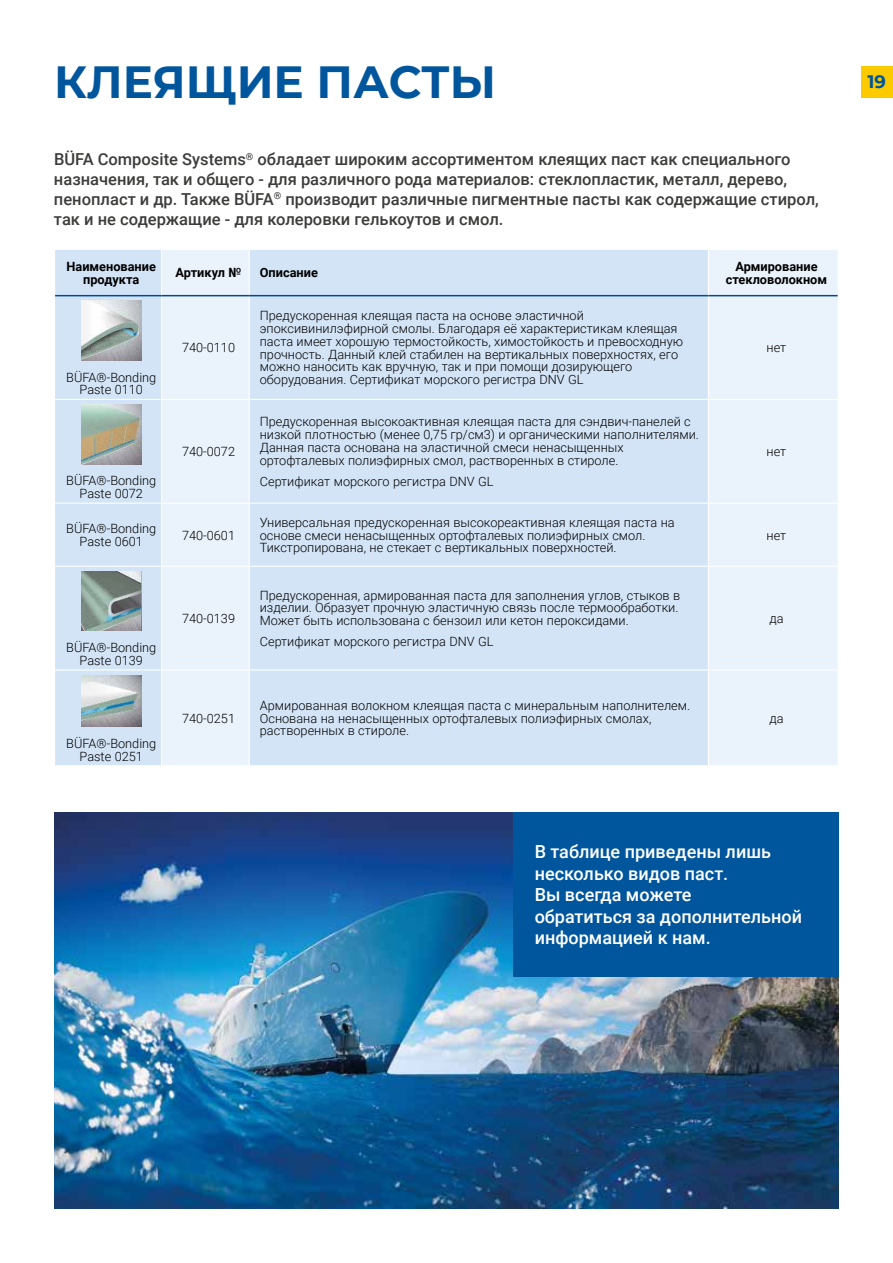
<style>
.page{position:relative;width:893px;height:1263px;background:#fff}
.page>*{position:absolute;margin:0;border:0;box-sizing:border-box;transform-origin:0 0}
.t1{font:700 45px "Montserrat";color:#00569d}
.t2{font:500 18px/21.6px "Roboto";color:#fff}
.t3{font:700 18px "Montserrat";color:#00569d}
.t4{font:500 16.5px/19.8px "Roboto";color:#3c3c3b}
.t5{font:300 12.75px/12.8px "Roboto";color:#000;text-align:center}
.t6{font:700 12.75px/12.8px "Roboto";color:#000;text-align:center}
</style>
<div class="page">
<div style="left:861px;top:66px;width:32px;height:32px;background:#fbcb00"></div>
<img style="left:54px;top:812px;width:785px;height:397px">
<div style="left:55px;top:250px;width:106px;height:515px;background:#d3e4f6"></div>
<svg style="left:162px;top:250px;width:676px;height:515px;background:#dae8f7"></svg>
<hr style="left:249px;top:250px;width:1px;height:45px;background:#fff">
<hr style="left:708px;top:250px;width:1px;height:45px;background:#fff">
<hr style="left:249px;top:296px;width:1px;height:103px;background:#fff">
<hr style="left:708px;top:296px;width:1px;height:103px;background:#fff">
<hr style="left:54px;top:399px;width:108px;height:1px;background:#fff">
<hr style="left:162px;top:399px;width:87px;height:1px;background:#fff">
<hr style="left:249px;top:399px;width:459px;height:1px;background:#fff">
<hr style="left:249px;top:400px;width:1px;height:103px;background:#fff">
<hr style="left:708px;top:399px;width:131px;height:1px;background:#fff">
<hr style="left:708px;top:400px;width:1px;height:103px;background:#fff">
<hr style="left:54px;top:503px;width:108px;height:1px;background:#fff">
<hr style="left:162px;top:503px;width:87px;height:1px;background:#fff">
<hr style="left:249px;top:503px;width:459px;height:1px;background:#fff">
<hr style="left:249px;top:504px;width:1px;height:62px;background:#fff">
<hr style="left:708px;top:503px;width:131px;height:1px;background:#fff">
<hr style="left:708px;top:504px;width:1px;height:62px;background:#fff">
<hr style="left:54px;top:566px;width:108px;height:1px;background:#fff">
<hr style="left:162px;top:566px;width:87px;height:1px;background:#fff">
<hr style="left:249px;top:566px;width:459px;height:1px;background:#fff">
<hr style="left:249px;top:567px;width:1px;height:102px;background:#fff">
<hr style="left:708px;top:566px;width:131px;height:1px;background:#fff">
<hr style="left:708px;top:567px;width:1px;height:102px;background:#fff">
<hr style="left:54px;top:669px;width:108px;height:1px;background:#fff">
<hr style="left:162px;top:669px;width:87px;height:1px;background:#fff">
<hr style="left:249px;top:669px;width:459px;height:1px;background:#fff">
<hr style="left:249px;top:670px;width:1px;height:95px;background:#fff">
<hr style="left:708px;top:669px;width:131px;height:1px;background:#fff">
<hr style="left:708px;top:670px;width:1px;height:95px;background:#fff">
<hr style="left:55px;top:295px;width:107px;height:1px;background:#00489a">
<hr style="left:162px;top:295px;width:87px;height:1px;background:#00489a">
<hr style="left:249px;top:295px;width:459px;height:1px;background:#00489a">
<hr style="left:708px;top:295px;width:130px;height:1px;background:#00489a">
<img style="left:81px;top:301px;width:60px;height:59px">
<img style="left:81px;top:404px;width:60px;height:60px">
<img style="left:81px;top:571px;width:60px;height:60px">
<img style="left:81px;top:675px;width:60px;height:52px">
<div style="left:513px;top:812px;width:326px;height:165px;background:#00569d"></div>
<h1 class="t1" style="left:54px;top:49px;width:443px">КЛЕЯЩИЕ ПАСТЫ</h1>
<h2 class="t3" style="left:867px;top:69px;width:20px">19</h2>
<p class="t4" style="left:54px;top:149px;width:766px">BÜFA Composite Systems<sup>®</sup> обладает широким ассортиментом клеящих паст как специального назначения, так и общего - для различного рода материалов: стеклопластик, металл, дерево, пенопласт и др. Также BÜFA<sup>®</sup> производит различные пигментные пасты как содержащие стирол, так и не содержащие - для колеровки гелькоутов и смол.</p>
<p class="t6" style="left:67px;top:260px;width:91px">Наименование продукта</p>
<p class="t6" style="left:176px;top:266px;width:67px">Артикул №</p>
<p class="t6" style="left:260px;top:266px;width:60px">Описание</p>
<p class="t6" style="left:726px;top:260px;width:103px">Армирование стекловолокном</p>
<p class="t5" style="left:66px;top:370px;width:92px">BÜFA®-Bonding<br>Paste 0110</p>
<p class="t5" style="left:66px;top:474px;width:92px">BÜFA®-Bonding<br>Paste 0072</p>
<p class="t5" style="left:182px;top:341px;width:55px">740-0110</p>
<p class="t5" style="left:182px;top:445px;width:55px">740-0072</p>
<p class="t5" style="left:66px;top:522px;width:92px">BÜFA®-Bonding<br>Paste 0601</p>
<p class="t5" style="left:182px;top:528px;width:55px">740-0601</p>
<p class="t5" style="left:66px;top:641px;width:92px">BÜFA®-Bonding<br>Paste 0139</p>
<p class="t5" style="left:66px;top:736px;width:92px">BÜFA®-Bonding<br>Paste 0251</p>
<p class="t5" style="left:182px;top:611px;width:55px">740-0139</p>
<p class="t5" style="left:182px;top:711px;width:55px">740-0251</p>
<p class="t5" style="left:260px;top:309px;width:425px;text-align:left">Предускоренная клеящая паста на основе эластичной эпоксивинилэфирной смолы. Благодаря её характеристикам клеящая паста имеет хорошую термостойкость, химостойкость и превосходную прочность. Данный клей стабилен на вертикальных поверхностях, его можно наносить как вручную, так и при помощи дозирующего оборудования. Сертификат морского регистра DNV GL</p>
<p class="t5" style="left:260px;top:415px;width:441px;text-align:left">Предускоренная высокоактивная клеящая паста для сэндвич-панелей с низкой плотностью (менее 0,75 гр/см3) и органическими наполнителями.<br>Данная паста основана на эластичной смеси ненасыщенных ортофталевых полиэфирных смол, растворенных в стироле.</p>
<p class="t5" style="left:260px;top:474px;width:235px">Сертификат морского регистра DNV GL</p>
<p class="t5" style="left:260px;top:515px;width:416px;text-align:left">Универсальная предускоренная высокореактивная клеящая паста на основе смеси ненасыщенных ортофталевых полиэфирных смол.<br>Тикстропирована, не стекает с вертикальных поверхностей.</p>
<p class="t5" style="left:260px;top:588px;width:422px;text-align:left">Предускоренная, армированная паста для заполнения углов, стыков в изделии. Образует прочную эластичную связь после термообработки.<br>Может быть использована с бензоил или кетон пероксидами.</p>
<p class="t5" style="left:260px;top:635px;width:235px">Сертификат морского регистра DNV GL</p>
<p class="t5" style="left:260px;top:698px;width:432px;text-align:left">Армированная волокном клеящая паста с минеральным наполнителем.<br>Основана на ненасыщенных ортофталевых полиэфирных смолах, растворенных в стироле.</p>
<p class="t5" style="left:767px;top:341px;width:21px">нет</p>
<p class="t5" style="left:767px;top:445px;width:21px">нет</p>
<p class="t5" style="left:767px;top:528px;width:21px">нет</p>
<p class="t5" style="left:769px;top:611px;width:16px">да</p>
<p class="t5" style="left:769px;top:711px;width:16px">да</p>
<h2 class="t2" style="left:535px;top:840px;width:269px">В таблице приведены лишь несколько видов паст.<br>Вы всегда можете<br>обратиться за дополнительной информацией к нам.</h2>
</div>
